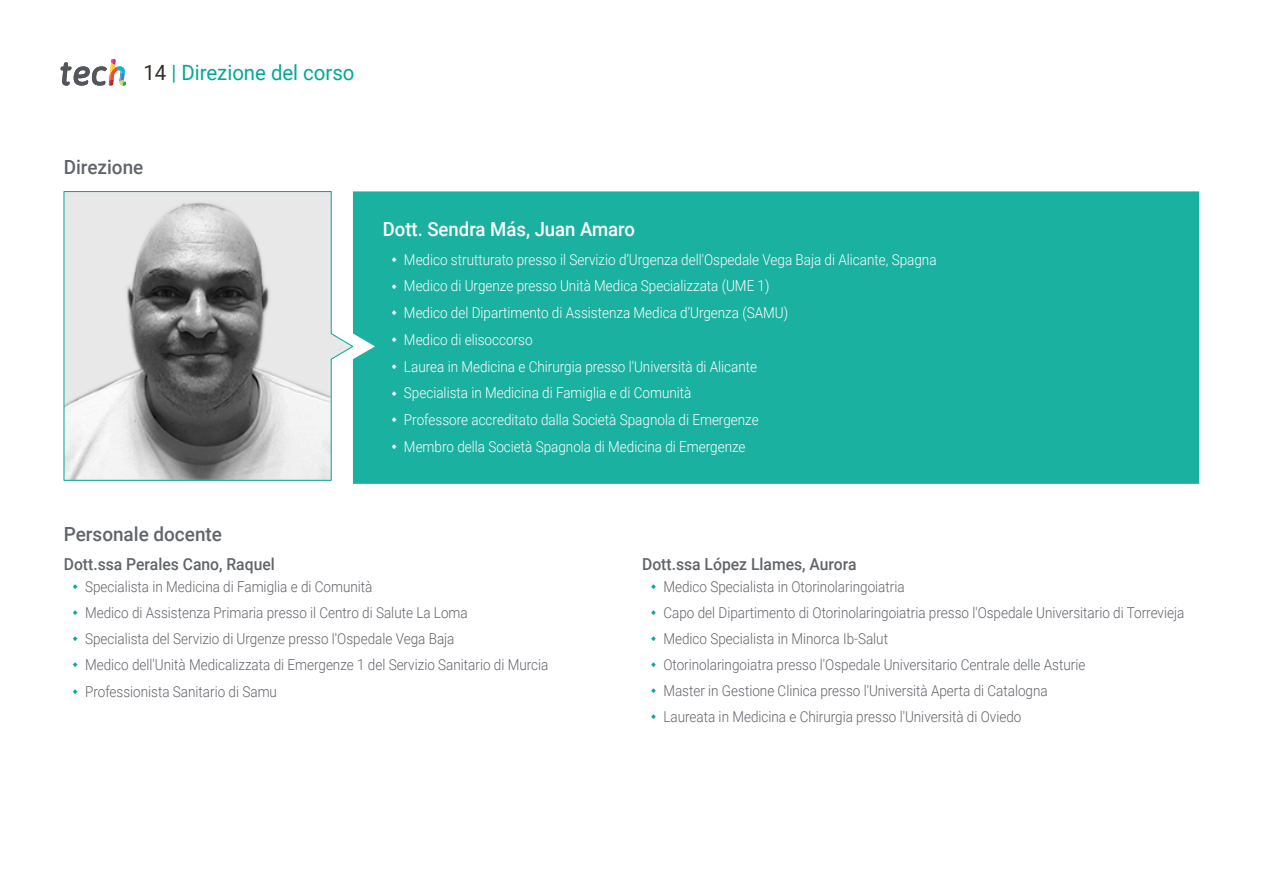
<style>
.page{position:relative;width:1263px;height:893px;background:#fff}
.page>*{position:absolute;margin:0;border:0;box-sizing:border-box;transform-origin:0 0}
.t1{font:21px "Roboto";color:#00a996}
.t2{font:500 19.5px "Roboto";color:#61646a}
.t3{font:500 19.5px "Roboto";color:#fff;scale:.95 1}
.t4{font:500 16.5px "Roboto";color:#61646a;scale:.95 1}
.t5{font:300 15px/26px "Roboto";color:#61646a;scale:.9 1}
.t6{font:300 15px/26.7px "Roboto";color:#fff;scale:.9 1}
.s1{color:#312e20}
</style>
<div class="page">
<div style="left:353px;top:191px;width:846px;height:293px;background:#1ab1a0"></div>
<svg style="left:64px;top:191px;width:289px;height:290px"></svg>
<svg style="left:61px;top:59px;width:65px;height:27px"></svg>
<svg style="left:392px;top:257px;width:5px;height:5px"></svg>
<svg style="left:392px;top:284px;width:5px;height:5px"></svg>
<svg style="left:392px;top:310px;width:5px;height:5px"></svg>
<svg style="left:392px;top:337px;width:5px;height:5px"></svg>
<svg style="left:392px;top:364px;width:5px;height:5px"></svg>
<svg style="left:392px;top:391px;width:5px;height:5px"></svg>
<svg style="left:392px;top:417px;width:5px;height:5px"></svg>
<svg style="left:392px;top:444px;width:5px;height:5px"></svg>
<h1 class="t1" style="left:144px;top:57px;width:213px"><span class="s1">14</span> | Direzione del corso</h1>
<h2 class="t2" style="left:64px;top:154px;width:81px">Direzione</h2>
<h2 class="t3" style="left:383px;top:215px;width:267px">Dott. Sendra Más, Juan Amaro</h2>
<p class="t6" style="left:404px;top:245px;width:593px">Medico strutturato presso il Servizio d’Urgenza dell'Ospedale Vega Baja di Alicante, Spagna Medico di Urgenze presso Unità Medica Specializzata (UME 1)<br>Medico del Dipartimento di Assistenza Medica d’Urgenza (SAMU)<br>Medico di elisoccorso<br>Laurea in Medicina e Chirurgia presso l'Università di Alicante<br>Specialista in Medicina di Famiglia e di Comunità<br>Professore accreditato dalla Società Spagnola di Emergenze<br>Membro della Società Spagnola di Medicina di Emergenze</p>
<h2 class="t2" style="left:64px;top:520px;width:160px">Personale docente</h2>
<p class="t4" style="left:64px;top:553px;width:224px">Dott.ssa Perales Cano, Raquel</p>
<p class="t5" style="left:85px;top:573px;width:516px">Specialista in Medicina di Famiglia e di Comunità<br>Medico di Assistenza Primaria presso il Centro di Salute La Loma<br>Specialista del Servizio di Urgenze presso l'Ospedale Vega Baja<br>Medico dell'Unità Medicalizzata di Emergenze 1 del Servizio Sanitario di Murcia Professionista Sanitario di Samu</p>
<p class="t4" style="left:642px;top:553px;width:227px">Dott.ssa López Llames, Aurora</p>
<p class="t5" style="left:663px;top:573px;width:580px">Medico Specialista in Otorinolaringoiatria<br>Capo del Dipartimento di Otorinolaringoiatria presso l'Ospedale Universitario di Torrevieja Medico Specialista in Minorca Ib-Salut<br>Otorinolaringoiatra presso l'Ospedale Universitario Centrale delle Asturie<br>Master in Gestione Clinica presso l'Università Aperta di Catalogna<br>Laureata in Medicina e Chirurgia presso l'Università di Oviedo</p>
</div>
